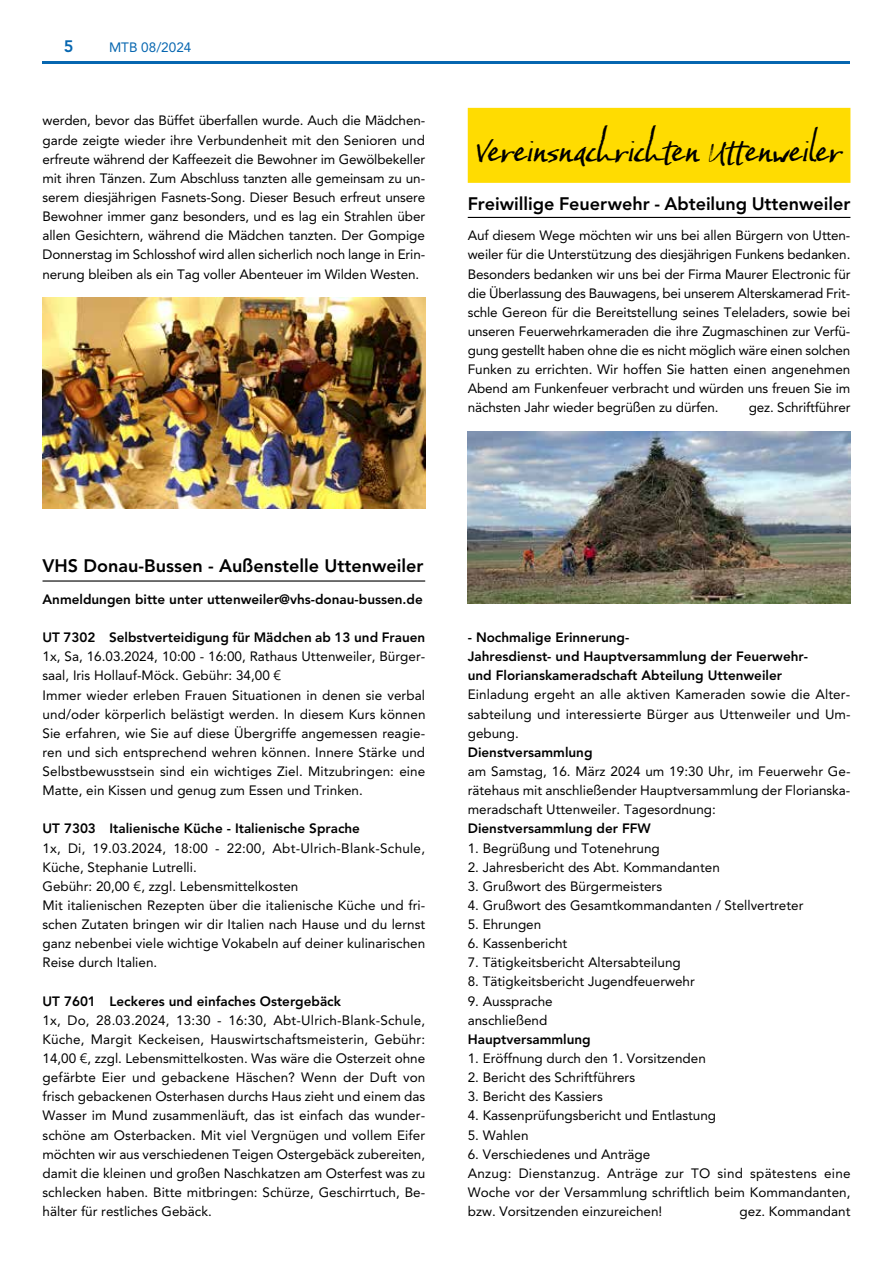
<style>
.page{position:relative;width:893px;height:1263px;background:#fff}
.page>*{position:absolute;margin:0;border:0;box-sizing:border-box;transform-origin:0 0}
.t1{font:37.5px "Baka Too";letter-spacing:.01em;color:#000}
.t2{font:800 18px "Avenir LT Pro";color:#000}
.t3{font:800 16.5px "Avenir LT Pro";color:#0666b0}
.t4{font:13.5px/19.2px "Avenir LT Pro";color:#000;text-align:justify}
.t5{font:800 13.5px/19.2px "Avenir LT Pro";color:#000}
.t6{font:13.5px "Avenir LT Pro";color:#0666b0}
</style>
<div class="page">
<hr style="left:43px;top:62px;width:807px;height:2px;background:#0666b0">
<hr style="left:43px;top:580px;width:382px;height:2px;background:#000">
<div style="left:468px;top:108px;width:382px;height:75px;background:#ffdc01"></div>
<hr style="left:468px;top:217px;width:382px;height:1px;background:#000">
<img style="left:468px;top:432px;width:382px;height:172px">
<img style="left:43px;top:298px;width:382px;height:210px">
<p class="t3" style="left:64px;top:36px;width:11px">5</p>
<p class="t6" style="left:109px;top:39px;width:84px">MTB 08/2024</p>
<p class="t4" style="left:43px;top:111px;width:384px">werden, bevor das Büffet überfallen wurde. Auch die Mädchen&shy;garde zeigte wieder ihre Verbundenheit mit den Senioren und erfreute während der Kaffeezeit die Bewohner im Gewölbekeller mit ihren Tänzen. Zum Abschluss tanzten alle gemeinsam zu un&shy;serem diesjährigen Fasnets-Song. Dieser Besuch erfreut unsere Bewohner immer ganz besonders, und es lag ein Strahlen über allen Gesichtern, während die Mädchen tanzten. Der Gompige Donnerstag im Schlosshof wird allen sicherlich noch lange in Erin&shy;nerung bleiben als ein Tag voller Abenteuer im Wilden Westen.</p>
<h1 class="t1" style="left:476px;top:127px;width:367px">Vereinsnachrichten Uttenweiler</h1>
<h2 class="t2" style="left:468px;top:193px;width:384px">Freiwillige Feuerwehr - Abteilung Uttenweiler</h2>
<p class="t4" style="left:468px;top:226px;width:384px">Auf diesem Wege möchten wir uns bei allen Bürgern von Utten&shy;weiler für die Unterstützung des diesjährigen Funkens bedanken.<br>Besonders bedanken wir uns bei der Firma Maurer Electronic für die Überlassung des Bauwagens, bei unserem Alterskamerad Frit&shy;schle Gereon für die Bereitstellung seines Teleladers, sowie bei unseren Feuerwehrkameraden die ihre Zugmaschinen zur Verfü&shy;gung gestellt haben ohne die es nicht möglich wäre einen solchen Funken zu errichten. Wir hoffen Sie hatten einen angenehmen Abend am Funkenfeuer verbracht und würden uns freuen Sie im nächsten Jahr wieder begrüßen zu dürfen.</p>
<p class="t4" style="left:749px;top:398px;width:103px">gez. Schriftführer</p>
<h2 class="t2" style="left:43px;top:555px;width:382px">VHS Donau-Bussen - Außenstelle Uttenweiler</h2>
<p class="t5" style="left:43px;top:590px;width:382px">Anmeldungen bitte unter uttenweiler@vhs-donau-bussen.de</p>
<p class="t5" style="left:43px;top:628px;width:384px">UT 7302 Selbstverteidigung für Mädchen ab 13 und Frauen</p>
<p class="t4" style="left:43px;top:647px;width:384px;text-align:left">1x, Sa, 16.03.2024, 10:00 - 16:00, Rathaus Uttenweiler, Bürger&shy;saal, Iris Hollauf-Möck. Gebühr: 34,00 €<br>Immer wieder erleben Frauen Situationen in denen sie verbal und/oder körperlich belästigt werden. In diesem Kurs können Sie erfahren, wie Sie auf diese Übergriffe angemessen reagie&shy;ren und sich entsprechend wehren können. Innere Stärke und Selbstbewusstsein sind ein wichtiges Ziel. Mitzubringen: eine Matte, ein Kissen und genug zum Essen und Trinken.</p>
<p class="t5" style="left:43px;top:819px;width:319px">UT 7303 Italienische Küche - Italienische Sprache</p>
<p class="t4" style="left:43px;top:838px;width:384px;text-align:left">1x, Di, 19.03.2024, 18:00 - 22:00, Abt-Ulrich-Blank-Schule, Küche, Stephanie Lutrelli.<br>Gebühr: 20,00 €, zzgl. Lebensmittelkosten<br>Mit italienischen Rezepten über die italienische Küche und fri&shy;schen Zutaten bringen wir dir Italien nach Hause und du lernst ganz nebenbei viele wichtige Vokabeln auf deiner kulinarischen Reise durch Italien.</p>
<p class="t5" style="left:43px;top:991px;width:300px">UT 7601 Leckeres und einfaches Ostergebäck</p>
<p class="t4" style="left:43px;top:1010px;width:384px">1x, Do, 28.03.2024, 13:30 - 16:30, Abt-Ulrich-Blank-Schule, Küche, Margit Keckeisen, Hauswirtschaftsmeisterin, Gebühr:<br>14,00 €, zzgl. Lebensmittelkosten. Was wäre die Osterzeit ohne gefärbte Eier und gebackene Häschen? Wenn der Duft von frisch gebackenen Osterhasen durchs Haus zieht und einem das Wasser im Mund zusammenläuft, das ist einfach das wunder&shy;schöne am Osterbacken. Mit viel Vergnügen und vollem Eifer möchten wir aus verschiedenen Teigen Ostergebäck zubereiten, damit die kleinen und großen Naschkatzen am Osterfest was zu schlecken haben. Bitte mitbringen: Schürze, Geschirrtuch, Be&shy;hälter für restliches Gebäck.</p>
<p class="t5" style="left:468px;top:628px;width:342px">- Nochmalige Erinnerung-<br>Jahresdienst- und Hauptversammlung der Feuerwehr&shy;und Florianskameradschaft Abteilung Uttenweiler</p>
<p class="t4" style="left:468px;top:685px;width:384px">Einladung ergeht an alle aktiven Kameraden sowie die Alter&shy;sabteilung und interessierte Bürger aus Uttenweiler und Um&shy;gebung.</p>
<p class="t5" style="left:468px;top:743px;width:126px">Dienstversammlung</p>
<p class="t4" style="left:468px;top:762px;width:384px">am Samstag, 16. März 2024 um 19:30 Uhr, im Feuerwehr Ge&shy;rätehaus mit anschließender Hauptversammlung der Florianska&shy;meradschaft Uttenweiler. Tagesordnung:</p>
<p class="t5" style="left:468px;top:819px;width:184px">Dienstversammlung der FFW</p>
<p class="t4" style="left:468px;top:838px;width:194px">1. Begrüßung und Totenehrung</p>
<p class="t4" style="left:468px;top:857px;width:254px">2. Jahresbericht des Abt. Kommandanten</p>
<p class="t4" style="left:468px;top:876px;width:196px">3. Grußwort des Bürgermeisters</p>
<p class="t4" style="left:468px;top:895px;width:337px">4. Grußwort des Gesamtkommandanten / Stellvertreter</p>
<p class="t4" style="left:468px;top:915px;width:75px">5. Ehrungen</p>
<p class="t4" style="left:468px;top:934px;width:101px">6. Kassenbericht</p>
<p class="t4" style="left:468px;top:953px;width:215px">7. Tätigkeitsbericht Altersabteilung</p>
<p class="t4" style="left:468px;top:972px;width:229px">8. Tätigkeitsbericht Jugendfeuerwehr</p>
<p class="t4" style="left:468px;top:991px;width:87px">9. Aussprache anschließend</p>
<p class="t5" style="left:468px;top:1030px;width:125px">Hauptversammlung</p>
<p class="t4" style="left:468px;top:1048px;width:240px">1. Eröffnung durch den 1. Vorsitzenden</p>
<p class="t4" style="left:468px;top:1068px;width:169px">2. Bericht des Schriftführers</p>
<p class="t4" style="left:468px;top:1087px;width:137px">3. Bericht des Kassiers</p>
<p class="t4" style="left:468px;top:1106px;width:250px">4. Kassenprüfungsbericht und Entlastung</p>
<p class="t4" style="left:468px;top:1125px;width:62px">5. Wahlen</p>
<p class="t4" style="left:468px;top:1144px;width:384px;text-align:left">6. Verschiedenes und Anträge<br>Anzug: Dienstanzug. Anträge zur TO sind spätestens eine Woche vor der Versammlung schriftlich beim Kommandanten, bzw. Vorsitzenden einzureichen!</p>
<p class="t4" style="left:740px;top:1202px;width:112px">gez. Kommandant</p>
</div>
